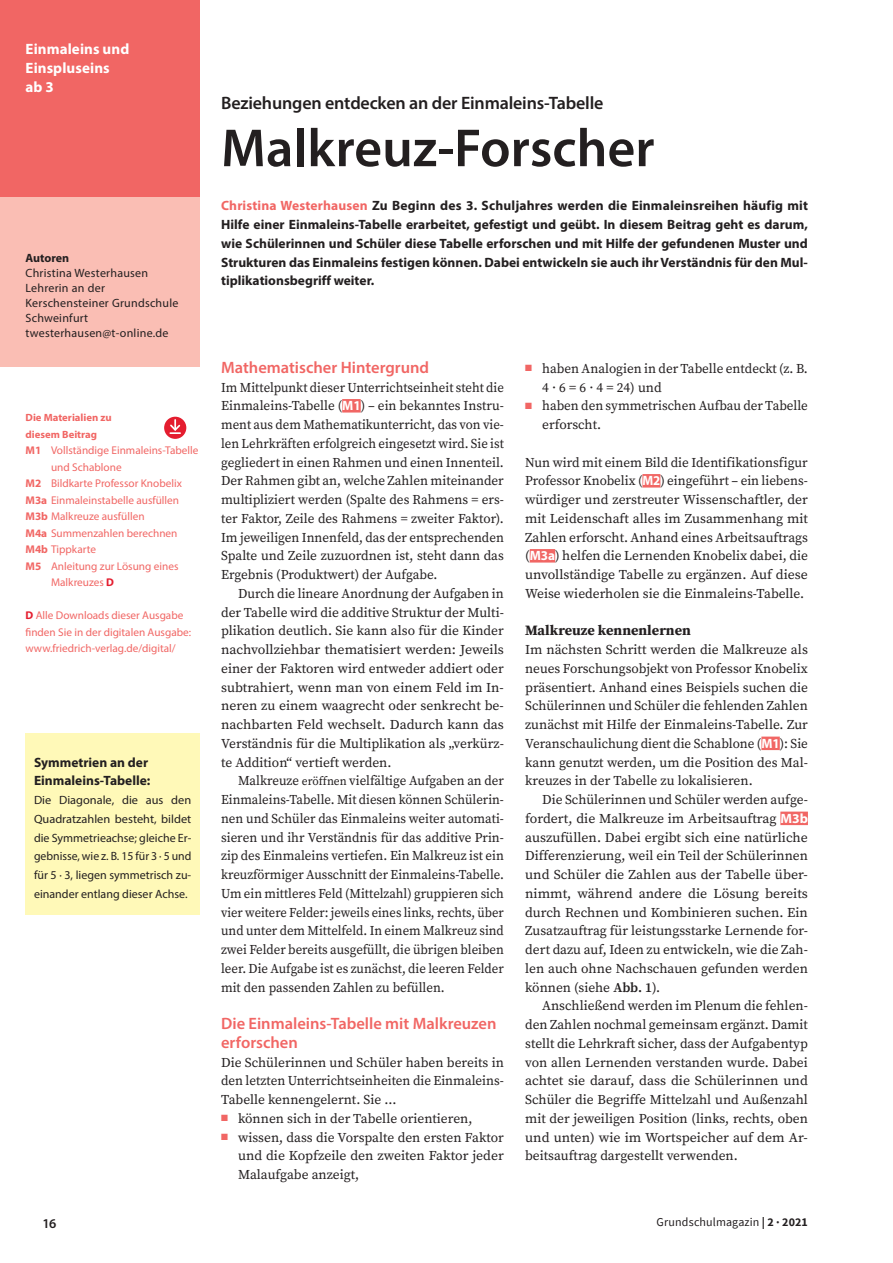
<style>
.page{position:relative;width:893px;height:1263px;background:#fff}
.page>*{position:absolute;margin:0;border:0;box-sizing:border-box;transform-origin:0 0}
.t1{font:600 54px "Myriad Pro";color:#231f20}
.t2{font:600 18px "Myriad Pro";letter-spacing:-.01em;color:#231f20}
.t3{font:600 16.5px/18.8px "Myriad Pro";color:#f16664}
.t4{font:700 15px/18.8px "Myriad Pro";letter-spacing:.005em;color:#fff}
.t5{font:700 14.25px "Source Serif Pro";color:#231f20}
.t6{font:13.5px/18.8px "Source Serif Pro";color:#231f20;text-align:justify}
.t7{font:13.5px/18.8px "Source Serif Pro";color:#231f20;text-align:justify;scale:.96 1}
.t8{font:13.5px/18.8px "Source Serif Pro";color:#231f20;text-align:justify;scale:.95 1}
.t9{font:700 13.5px/18.8px "Myriad Pro";color:#231f20;text-align:justify}
.t10{font:600 13.5px "Myriad Pro";color:#231f20}
.t11{font:12px/18.8px "Myriad Pro";letter-spacing:.02em;color:#231f20}
.t12{font:12px "Source Sans Pro";letter-spacing:.01em;color:#231f20}
.t13{font:700 12px "Myriad Pro";letter-spacing:-.005em;color:#231f20}
.t14{font:11.25px/16.5px "Myriad Pro";color:#f16664}
.t15{font:700 10.5px/16.5px "Myriad Pro";color:#f16664}
.s1{font-weight:700}
.s2{font-weight:700;color:#e41d2f}
.s3{color:#f16664}
.s4{font-family:"Myriad Pro";font-weight:700;color:#fff}
.s5{font-size:12px}
.s6{font-weight:600}
</style>
<div class="page">
<div style="left:0;top:0;width:200px;height:200px;background:#f16664"></div>
<div style="left:642px;top:474px;width:18px;height:14px;background:#f16664"></div>
<div style="left:530px;top:549px;width:25px;height:14px;background:#f16664"></div>
<div style="left:761px;top:737px;width:19px;height:13px;background:#f16664"></div>
<div style="left:780px;top:812px;width:28px;height:13px;background:#f16664"></div>
<div style="left:342px;top:399px;width:19px;height:14px;background:#f16664"></div>
<div style="left:164px;top:417px;width:22px;height:22px;background:#e41d2f;border-radius:50%"></div>
<svg style="left:169px;top:420px;width:12px;height:14px"></svg>
<div style="left:0;top:198px;width:200px;height:169px;background:#fabeb4"></div>
<div style="left:26px;top:733px;width:174px;height:182px;background:#fff9b8"></div>
<p class="t4" style="left:26px;top:39px;width:105px">Einmaleins und<br>Einspluseins ab 3</p>
<p class="t13" style="left:26px;top:250px;width:45px">Autoren</p>
<p class="t11" style="left:26px;top:265px;width:154px;line-height:15px">Christina Westerhausen<br>Lehrerin an der<br>Kerschensteiner Grundschule<br>Schweinfurt twesterhausen@t-online.de</p>
<p class="t15" style="left:26px;top:409px;width:88px">Die Materialien zu diesem Beitrag</p>
<p class="t14" style="left:26px;top:442px;width:175px"><span class="s1">M1</span> Vollständige Einmaleins-Tabelle</p>
<p class="t14" style="left:51px;top:459px;width:72px">und Schablone</p>
<p class="t14" style="left:26px;top:475px;width:158px"><span class="s1">M2</span> Bildkarte Professor Knobelix</p>
<p class="t14" style="left:26px;top:492px;width:155px"><span class="s1">M3a</span> Einmaleinstabelle ausfüllen</p>
<p class="t14" style="left:26px;top:508px;width:121px"><span class="s1">M3b</span> Malkreuze ausfüllen</p>
<p class="t14" style="left:26px;top:525px;width:153px"><span class="s1">M4a</span> Summenzahlen berechnen</p>
<p class="t14" style="left:26px;top:541px;width:72px"><span class="s1">M4b</span> Tippkarte</p>
<p class="t14" style="left:26px;top:558px;width:154px"><span class="s1">M5</span> Anleitung zur Lösung eines</p>
<p class="t14" style="left:51px;top:574px;width:65px">Malkreuzes <span class="s2">D</span></p>
<p class="t14" style="left:26px;top:607px;width:167px"><span class="s2">D</span> Alle Downloads dieser Ausgabe finden Sie in der digitalen Ausgabe: www.friedrich-verlag.de/digital/</p>
<p class="t9" style="left:34px;top:752px;width:118px">Symmetrien an der<br>Einmaleins-Tabelle:</p>
<p class="t11" style="left:34px;top:790px;width:159px;text-align:justify">Die Diagonale, die aus den Quadratzahlen besteht, bildet die Symmetrieachse; gleiche Er&shy;gebnisse, wie z. B. 15 für 3 · 5 und für 5 · 3, liegen symmetrisch zu&shy;einander entlang dieser Achse.</p>
<h2 class="t2" style="left:221px;top:92px;width:384px">Beziehungen entdecken an der Einmaleins-Tabelle</h2>
<h1 class="t1" style="left:221px;top:114px;width:435px">Malkreuz-Forscher</h1>
<p class="t9" style="left:221px;top:196px;width:588px"><span class="s3">Christina Westerhausen</span> Zu Beginn des 3. Schuljahres werden die Einmaleinsreihen häufig mit Hilfe einer Einmaleins-Tabelle erarbeitet, gefestigt und geübt. In diesem Beitrag geht es darum, wie Schülerinnen und Schüler diese Tabelle erforschen und mit Hilfe der gefundenen Muster und Strukturen das Einmaleins festigen können. Dabei entwickeln sie auch ihr Verständnis für den Mul&shy;tiplikationsbegriff weiter.</p>
<p class="t3" style="left:221px;top:357px;width:209px">Mathematischer Hintergrund</p>
<p class="t8" style="left:221px;top:378px;width:299px">Im Mittelpunkt dieser Unterrichtseinheit steht die Einmaleins-Tabelle (<span class="s4">M1</span>) – ein bekanntes Instru&shy;ment aus dem Mathematikunterricht, das von vie&shy;len Lehrkräften erfolgreich eingesetzt wird. Sie ist gegliedert in einen Rahmen und einen Innenteil.<br>Der Rahmen gibt an, welche Zahlen miteinander multipliziert werden (Spalte des Rahmens = ers&shy;ter Faktor, Zeile des Rahmens = zweiter Faktor).<br>Im jeweiligen Innenfeld, das der entsprechenden Spalte und Zeile zuzuordnen ist, steht dann das Ergebnis (Produktwert) der Aufgabe.</p>
<p class="t6" style="left:221px;top:584px;width:284px;text-indent:17px">Durch die lineare Anordnung der Aufgaben in der Tabelle wird die additive Struktur der Multi&shy;plikation deutlich. Sie kann also für die Kinder nachvollziehbar thematisiert werden: Jeweils einer der Faktoren wird entweder addiert oder subtrahiert, wenn man von einem Feld im In&shy;neren zu einem waagrecht oder senkrecht be&shy;nachbarten Feld wechselt. Dadurch kann das Verständnis für die Multiplikation als „verkürz&shy;te Addition“ vertieft werden.</p>
<p class="t7" style="left:221px;top:771px;width:296px;text-indent:17px">Malkreuze <span class="s5">eröffnen</span> vielfältige Aufgaben an der Einmaleins-Tabelle. Mit diesen können Schülerin&shy;nen und Schüler das Einmaleins weiter automati&shy;sieren und ihr Verständnis für das additive Prin&shy;zip des Einmaleins vertiefen. Ein Malkreuz ist ein kreuzförmiger Ausschnitt der Einmaleins-Tabelle.<br>Um ein mittleres Feld (Mittelzahl) gruppieren sich vier weitere Felder: jeweils eines links, rechts, über und unter dem Mittelfeld. In einem Malkreuz sind zwei Felder bereits ausgefüllt, die übrigen bleiben leer. Die Aufgabe ist es zunächst, die leeren Felder mit den passenden Zahlen zu befüllen.</p>
<p class="t3" style="left:221px;top:1014px;width:277px">Die Einmaleins-Tabelle mit Malkreuzen erforschen</p>
<p class="t6" style="left:221px;top:1053px;width:284px">Die Schülerinnen und Schüler haben bereits in den letzten Unterrichtseinheiten die Einmaleins-Tabelle kennengelernt. Sie ...</p>
<p class="t6" style="left:221px;top:1109px;width:253px"><span class="s3">■</span> können sich in der Tabelle orientieren,</p>
<p class="t6" style="left:238px;top:1128px;width:267px;text-indent:-17px"><span class="s3">■</span> wissen, dass die Vorspalte den ersten Faktor und die Kopfzeile den zweiten Faktor jeder Malaufgabe anzeigt,</p>
<p class="t6" style="left:542px;top:359px;width:267px;text-indent:-17px"><span class="s3">■</span> haben Analogien in der Tabelle entdeckt (z. B.<br>4 · 6 = 6 · 4 = 24) und</p>
<p class="t6" style="left:542px;top:396px;width:267px;text-indent:-17px"><span class="s3">■</span> haben den symmetrischen Aufbau der Tabelle erforscht.</p>
<p class="t6" style="left:525px;top:453px;width:284px">Nun wird mit einem Bild die Identifikationsfigur Professor Knobelix (<span class="s4">M2</span>) eingeführt – ein liebens&shy;würdiger und zerstreuter Wissenschaftler, der mit Leidenschaft alles im Zusammenhang mit Zahlen erforscht. Anhand eines Arbeitsauftrags (<span class="s4">M3a</span>) helfen die Lernenden Knobelix dabei, die unvollständige Tabelle zu ergänzen. Auf diese Weise wiederholen sie die Einmaleins-Tabelle.</p>
<p class="t5" style="left:525px;top:621px;width:167px">Malkreuze kennenlernen</p>
<p class="t6" style="left:525px;top:640px;width:284px">Im nächsten Schritt werden die Malkreuze als neues Forschungsobjekt von Professor Knobelix präsentiert. Anhand eines Beispiels suchen die Schülerinnen und Schüler die fehlenden Zahlen zunächst mit Hilfe der Einmaleins-Tabelle. Zur Veranschaulichung dient die Schablone (<span class="s4">M1</span>): Sie kann genutzt werden, um die Position des Mal&shy;kreuzes in der Tabelle zu lokalisieren.</p>
<p class="t6" style="left:525px;top:790px;width:284px;text-indent:17px">Die Schülerinnen und Schüler werden aufge&shy;fordert, die Malkreuze im Arbeitsauftrag <span class="s4">M3b </span>auszufüllen. Dabei ergibt sich eine natürliche Differenzierung, weil ein Teil der Schülerinnen und Schüler die Zahlen aus der Tabelle über&shy;nimmt, während andere die Lösung bereits durch Rechnen und Kombinieren suchen. Ein Zusatzauftrag für leistungsstarke Lernende for&shy;dert dazu auf, Ideen zu entwickeln, wie die Zah&shy;len auch ohne Nachschauen gefunden werden können (siehe <span class="s6">Abb. 1</span>).</p>
<p class="t6" style="left:525px;top:996px;width:284px;text-indent:17px">Anschließend werden im Plenum die fehlen&shy;den Zahlen nochmal gemeinsam ergänzt. Damit stellt die Lehrkraft sicher, dass der Aufgabentyp von allen Lernenden verstanden wurde. Dabei achtet sie darauf, dass die Schülerinnen und Schüler die Begriffe Mittelzahl und Außenzahl mit der jeweiligen Position (links, rechts, oben und unten) wie im Wortspeicher auf dem Ar&shy;beitsauftrag dargestellt verwenden.</p>
<p class="t10" style="left:43px;top:1214px;width:15px">16</p>
<p class="t12" style="left:657px;top:1215px;width:153px">Grundschulmagazin <span class="s1">| 2 · 2021</span></p>
</div>
